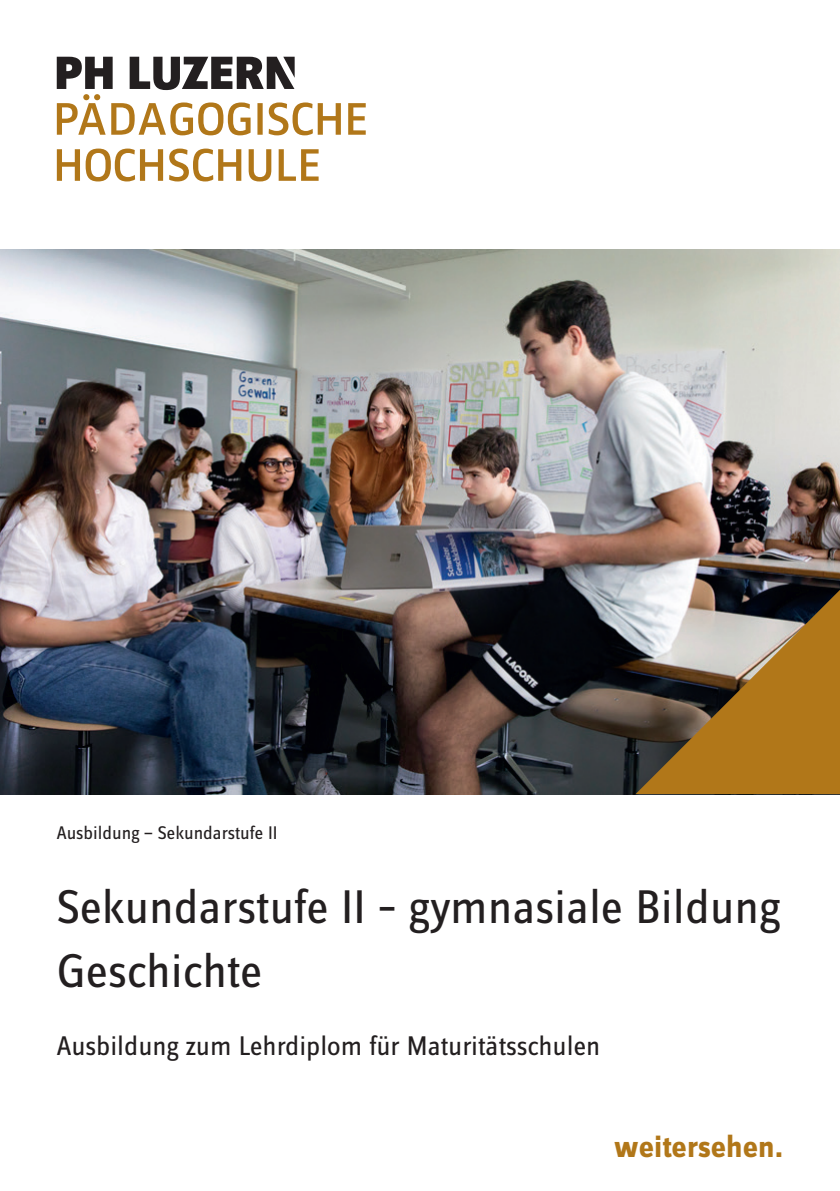
<style>
.page{position:relative;width:840px;height:1191px;background:#fff}
.page>*{position:absolute;margin:0;border:0;box-sizing:border-box;transform-origin:0 0}
.t1{font:49px/64px "Zine Sans Dis OT";color:#231f20}
.t2{font:700 32px "Zine Sans Dis OT";color:#b17719}
.t3{font:28px "Zine Sans Dis OT";color:#231f20}
.t4{font:19px "Zine Sans Dis OT";color:#231f20}
</style>
<div class="page">
<svg style="left:57px;top:149px;width:23px;height:32px"></svg>
<svg style="left:86px;top:149px;width:77px;height:32px"></svg>
<svg style="left:169px;top:149px;width:72px;height:32px"></svg>
<svg style="left:248px;top:149px;width:23px;height:32px"></svg>
<svg style="left:278px;top:149px;width:40px;height:32px"></svg>
<svg style="left:57px;top:57px;width:308px;height:78px"></svg>
<img style="left:0;top:249px;width:839px;height:545px">
<svg style="left:635px;top:590px;width:204px;height:204px;background:#967747"></svg>
<p class="t4" style="left:57px;top:824px;width:222px">Ausbildung — Sekundarstufe II</p>
<p class="t1" style="left:57px;top:876px;width:724px">Sekundarstufe II – gymnasiale Bildung<br>Geschichte</p>
<p class="t3" style="left:57px;top:1032px;width:544px">Ausbildung zum Lehrdiplom für Maturitätsschulen</p>
<p class="t2" style="left:614px;top:1130px;width:170px">weitersehen.</p>
</div>
